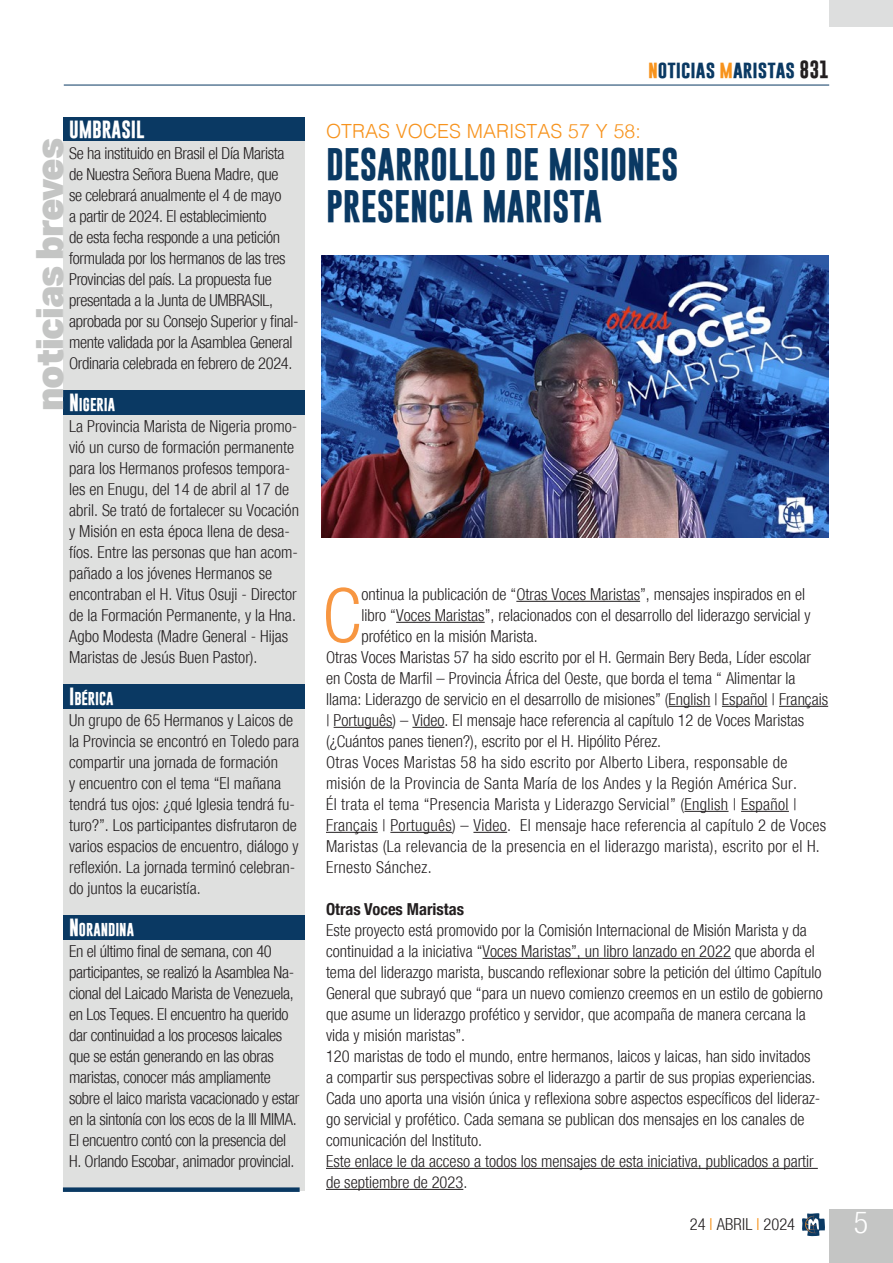
<style>
.page{position:relative;width:893px;height:1263px;background:#fff}
.page>*{position:absolute;margin:0;border:0;box-sizing:border-box;transform-origin:0 0}
.Testo_normal{font:300 condensed 75.3px "Helvetica Neue";color:#f79641}
.Titolo{font:900 37.5px "Aktiv Grotesk";letter-spacing:-.03em;color:#c4c5c4}
.Titolo-2{font:700 33px "Gobold";color:#0a3963}
.t1{font:300 condensed 30px "Helvetica Neue";color:#fff}
.Titolo-3{font:300 19.5px "Helvetica";color:#f7931d}
.t2{font:700 18px "Gobold";color:#0a3963}
.Testo_sinEspacio{font:700 18px "Gobold";color:#fff}
.Testo_normal-2{font:300 condensed 16.5px/21px "Helvetica Neue";color:#231f20}
.Testo_normal-3{font:300 condensed 16.5px/21px "Helvetica Neue";letter-spacing:-.02em;color:#231f20}
.Testo_normal-4{font:300 condensed 16.5px/21px "Helvetica Neue";letter-spacing:.02em;color:#231f20}
.Testo_normal-5{font:700 condensed 16.5px "Helvetica Neue";color:#231f20}
.Testo_sinEspacio-2{font:700 13.5px "Gobold";color:#fff}
.s1{font-size:18px}
.s2{color:#f7931d}
.s3{color:#231f20}
</style>
<div class="page">
<div style="left:829px;top:1209px;width:64px;height:54px;background:#c4c5c4"></div>
<hr style="left:64px;top:85px;width:765px;height:1px;background:#0a3963">
<svg style="left:802px;top:1213px;width:23px;height:23px"></svg>
<div style="left:829px;top:0;width:64px;height:27px;background:#dddede"></div>
<div style="left:63px;top:118px;width:242px;height:1073px;background:#dfe0df"></div>
<div style="left:63px;top:684px;width:242px;height:24px;background:#0a3963"></div>
<div style="left:63px;top:915px;width:242px;height:24px;background:#0a3963"></div>
<div style="left:63px;top:390px;width:242px;height:24px;background:#0a3963"></div>
<div style="left:63px;top:117px;width:242px;height:24px;background:#0a3963"></div>
<div style="left:63px;top:1187px;width:237px;height:5px;background:#0a3963"></div>
<hr style="left:516px;top:601px;width:124px;height:1px;background:#231f20">
<hr style="left:396px;top:622px;width:89px;height:1px;background:#231f20">
<hr style="left:668px;top:706px;width:42px;height:1px;background:#231f20">
<hr style="left:722px;top:706px;width:45px;height:1px;background:#231f20">
<hr style="left:779px;top:706px;width:49px;height:1px;background:#231f20">
<hr style="left:334px;top:727px;width:59px;height:1px;background:#231f20">
<hr style="left:412px;top:727px;width:32px;height:1px;background:#231f20">
<hr style="left:684px;top:811px;width:44px;height:1px;background:#231f20">
<hr style="left:741px;top:811px;width:48px;height:1px;background:#231f20">
<hr style="left:326px;top:832px;width:52px;height:1px;background:#231f20">
<hr style="left:390px;top:832px;width:62px;height:1px;background:#231f20">
<hr style="left:473px;top:832px;width:34px;height:1px;background:#231f20">
<hr style="left:482px;top:958px;width:249px;height:1px;background:#231f20">
<hr style="left:326px;top:1168px;width:492px;height:1px;background:#231f20">
<hr style="left:326px;top:1189px;width:137px;height:1px;background:#231f20">
<img style="left:322px;top:255px;width:507px;height:282px">
<p class="Testo_sinEspacio" style="left:69px;top:118px;width:77px">UMBRASIL</p>
<p class="Testo_normal-3" style="left:69px;top:143px;width:231px">Se ha instituido en Brasil el Día Marista de Nuestra Señora Buena Madre, que<br>se celebrará anualmente el 4 de mayo<br>a partir de 2024. El establecimiento<br>de esta fecha responde a una petición formulada por los hermanos de las tres Provincias del país. La propuesta fue presentada a la Junta de UMBRASIL, aprobada por su Consejo Superior y final&shy;mente validada por la Asamblea General Ordinaria celebrada en febrero de 2024.</p>
<p class="Testo_sinEspacio-2" style="left:69px;top:396px;width:35px"><span class="s1">N</span>IGERIA</p>
<p class="Testo_normal-2" style="left:69px;top:416px;width:231px">La Provincia Marista de Nigeria promo&shy;vió un curso de formación permanente para los Hermanos profesos tempora&shy;les en Enugu, del 14 de abril al 17 de abril. Se trató de fortalecer su Vocación y Misión en esta época llena de desa&shy;fíos. Entre las personas que han acom&shy;pañado a los jóvenes Hermanos se encontraban el H. Vitus Osuji - Director de la Formación Permanente, y la Hna.<br>Agbo Modesta (Madre General - Hijas Maristas de Jesús Buen Pastor).</p>
<p class="Testo_sinEspacio-2" style="left:69px;top:690px;width:45px"><span class="s1">I</span>BÉRICA</p>
<p class="Testo_normal-2" style="left:69px;top:710px;width:232px">Un grupo de 65 Hermanos y Laicos de la Provincia se encontró en Toledo para compartir una jornada de formación<br>y encuentro con el tema “El mañana tendrá tus ojos: ¿qué Iglesia tendrá fu&shy;turo?”. Los participantes disfrutaron de varios espacios de encuentro, diálogo y reflexión. La jornada terminó celebran&shy;do juntos la eucaristía.</p>
<p class="Testo_sinEspacio-2" style="left:69px;top:921px;width:54px"><span class="s1">N</span>ORANDINA</p>
<p class="Testo_normal-3" style="left:69px;top:941px;width:232px">En el último final de semana, con 40 participantes, se realizó la Asamblea Na&shy;cional del Laicado Marista de Venezuela, en Los Teques. El encuentro ha querido dar continuidad a los procesos laicales que se están generando en las obras maristas, conocer más ampliamente sobre el laico marista vacacionado y estar en la sintonía con los ecos de la III MIMA.<br>El encuentro contó con la presencia del H. Orlando Escobar, animador provincial.</p>
<p class="Titolo" style="left:25px;top:411px;width:275px;rotate:-90deg">noticias breves</p>
<p class="t2" style="left:648px;top:57px;width:183px"><span class="s2">n</span>oticias <span class="s2">m</span>aristas <span class="s3">831</span></p>
<p class="Titolo-3" style="left:326px;top:114px;width:316px">OTRAS VOCES MARISTAS 57 Y 58:</p>
<p class="Titolo-2" style="left:326px;top:143px;width:354px">DESARROLLO DE MISIONES</p>
<p class="Titolo-2" style="left:326px;top:185px;width:278px">PRESENCIA MARISTA</p>
<p class="Testo_normal" style="left:322px;top:572px;width:41px">C</p>
<p class="Testo_normal-2" style="left:361px;top:584px;width:451px">ontinua la publicación de “Otras Voces Maristas”, mensajes inspirados en el libro “Voces Maristas”, relacionados con el desarrollo del liderazgo servicial y profético en la misión Marista.</p>
<p class="Testo_normal-2" style="left:326px;top:647px;width:504px">Otras Voces Maristas 57 ha sido escrito por el H. Germain Bery Beda, Líder escolar en Costa de Marfil – Provincia África del Oeste, que borda el tema “ Alimentar la llama: Liderazgo de servicio en el desarrollo de misiones” (English | Español | Français | Português) – Video. El mensaje hace referencia al capítulo 12 de Voces Maristas (¿Cuántos panes tienen?), escrito por el H. Hipólito Pérez.</p>
<p class="Testo_normal-4" style="left:326px;top:752px;width:502px">Otras Voces Maristas 58 ha sido escrito por Alberto Libera, responsable de misión de la Provincia de Santa María de los Andes y la Región América Sur.<br>Él trata el tema “Presencia Marista y Liderazgo Servicial” (English | Español | Français | Português) – Video. El mensaje hace referencia al capítulo 2 de Voces Maristas (La relevancia de la presencia en el liderazgo marista), escrito por el H.<br>Ernesto Sánchez.</p>
<p class="Testo_normal-5" style="left:326px;top:895px;width:139px">Otras Voces Maristas</p>
<p class="Testo_normal-2" style="left:326px;top:920px;width:498px">Este proyecto está promovido por la Comisión Internacional de Misión Marista y da continuidad a la iniciativa “Voces Maristas”, un libro lanzado en 2022 que aborda el tema del liderazgo marista, buscando reflexionar sobre la petición del último Capítulo General que subrayó que “para un nuevo comienzo creemos en un estilo de gobierno que asume un liderazgo profético y servidor, que acompaña de manera cercana la vida y misión maristas”.</p>
<p class="Testo_normal-2" style="left:326px;top:1046px;width:496px">120 maristas de todo el mundo, entre hermanos, laicos y laicas, han sido invitados a compartir sus perspectivas sobre el liderazgo a partir de sus propias experiencias.<br>Cada uno aporta una visión única y reflexiona sobre aspectos específicos del lideraz&shy;go servicial y profético. Cada semana se publican dos mensajes en los canales de comunicación del Instituto.</p>
<p class="Testo_normal-2" style="left:326px;top:1151px;width:489px">Este enlace le da acceso a todos los mensajes de esta iniciativa, publicados a partir de septiembre de 2023.</p>
<p class="Testo_normal-2" style="left:690px;top:1214px;width:107px">24 <span class="s2">I</span> ABRIL <span class="s2">I</span> 2024</p>
<h3 class="t1" style="left:854px;top:1205px;width:16px">5</h3>
</div>
